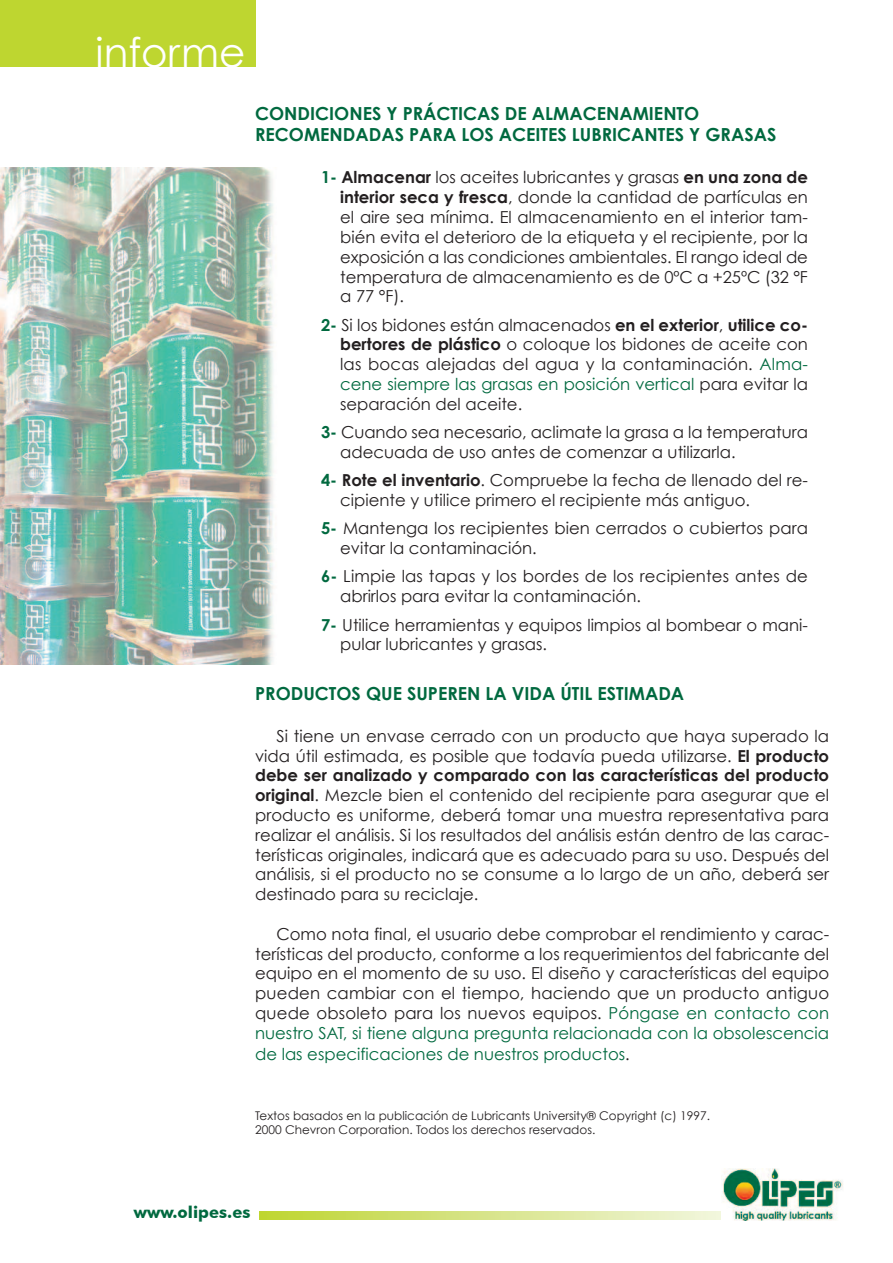
<style>
.page{position:relative;width:893px;height:1263px;background:#fff}
.page>*{position:absolute;margin:0;border:0;box-sizing:border-box;transform-origin:0 0}
.t1{font:40.5px "Century Gothic";color:#fff}
.t2{font:700 18px/21.6px "Century Gothic";color:#00693f}
.t3{font:16.5px/19.8px "Century Gothic";color:#231f20}
.t4{font:700 16.5px "Futura BT";color:#00693f}
.t5{font:12px/14.4px "Century Gothic";color:#231f20}
.s1{font-weight:700;color:#00693f}
.s2{font-weight:700}
.s3{color:#00693f}
</style>
<div class="page">
<img style="left:0;top:168px;width:274px;height:497px">
<div style="left:0;top:0;width:255px;height:67px;background:#bed630"></div>
<svg style="left:259px;top:1211px;width:462px;height:9px;background:#d7e589"></svg>
<img style="left:722px;top:1168px;width:121px;height:53px">
<h1 class="t1" style="left:96px;top:26px;width:151px">informe</h1>
<p class="t2" style="left:255px;top:102px;width:523px">CONDICIONES Y PRÁCTICAS DE ALMACENAMIENTO<br>RECOMENDADAS PARA LOS ACEITES LUBRICANTES Y GRASAS</p>
<p class="t3" style="left:340px;top:167px;width:469px;text-align:justify;text-indent:-19px"><span class="s1">1-</span> <span class="s2">Almacenar</span> los aceites lubricantes y grasas <span class="s2">en una zona de interior seca y fresca</span>, donde la cantidad de partículas en el aire sea mínima. El almacenamiento en el interior tam&shy;bién evita el deterioro de la etiqueta y el recipiente, por la exposición a las condiciones ambientales. El rango ideal de temperatura de almacenamiento es de 0ºC a +25ºC (32 °F a 77 °F).</p>
<p class="t3" style="left:340px;top:314px;width:469px;text-align:justify;text-indent:-19px"><span class="s1">2-</span> Si los bidones están almacenados <span class="s2">en el exterior</span>, <span class="s2">utilice co&shy;bertores de plástico</span> o coloque los bidones de aceite con las bocas alejadas del agua y la contaminación. <span class="s3">Alma&shy;cene siempre las grasas en posición vertical</span> para evitar la separación del aceite.</p>
<p class="t3" style="left:340px;top:422px;width:469px;text-indent:-19px"><span class="s1">3-</span> Cuando sea necesario, aclimate la grasa a la temperatura adecuada de uso antes de comenzar a utilizarla.</p>
<p class="t3" style="left:340px;top:470px;width:469px;text-indent:-19px"><span class="s1">4-</span> <span class="s2">Rote el inventario</span>. Compruebe la fecha de llenado del re&shy;cipiente y utilice primero el recipiente más antiguo.</p>
<p class="t3" style="left:340px;top:518px;width:469px;text-indent:-19px"><span class="s1">5-</span> Mantenga los recipientes bien cerrados o cubiertos para evitar la contaminación.</p>
<p class="t3" style="left:340px;top:566px;width:469px;text-indent:-19px"><span class="s1">6-</span> Limpie las tapas y los bordes de los recipientes antes de abrirlos para evitar la contaminación.</p>
<p class="t3" style="left:340px;top:614px;width:469px;text-indent:-19px"><span class="s1">7-</span> Utilice herramientas y equipos limpios al bombear o mani&shy;pular lubricantes y grasas.</p>
<p class="t2" style="left:255px;top:682px;width:431px">PRODUCTOS QUE SUPEREN LA VIDA ÚTIL ESTIMADA</p>
<p class="t3" style="left:255px;top:725px;width:576px;text-align:justify;text-indent:21px">Si tiene un envase cerrado con un producto que haya superado la vida útil estimada, es posible que todavía pueda utilizarse. <span class="s2">El producto debe ser analizado y comparado con las características del producto original</span>. Mezcle bien el contenido del recipiente para asegurar que el producto es uniforme, deberá tomar una muestra representativa para realizar el análisis. Si los resultados del análisis están dentro de las carac&shy;terísticas originales, indicará que es adecuado para su uso. Después del análisis, si el producto no se consume a lo largo de un año, deberá ser destinado para su reciclaje.</p>
<p class="t3" style="left:255px;top:923px;width:576px;text-align:justify;text-indent:21px">Como nota final, el usuario debe comprobar el rendimiento y carac&shy;terísticas del producto, conforme a los requerimientos del fabricante del equipo en el momento de su uso. El diseño y características del equipo pueden cambiar con el tiempo, haciendo que un producto antiguo quede obsoleto para los nuevos equipos. <span class="s3">Póngase en contacto con nuestro SAT, si tiene alguna pregunta relacionada con la obsolescencia de las especificaciones de nuestros productos</span>.</p>
<p class="t5" style="left:255px;top:1108px;width:456px">Textos basados en la publicación de Lubricants University® Copyright (c) 1997.<br>2000 Chevron Corporation. Todos los derechos reservados.</p>
<p class="t4" style="left:134px;top:1202px;width:118px">www.olipes.es</p>
</div>
